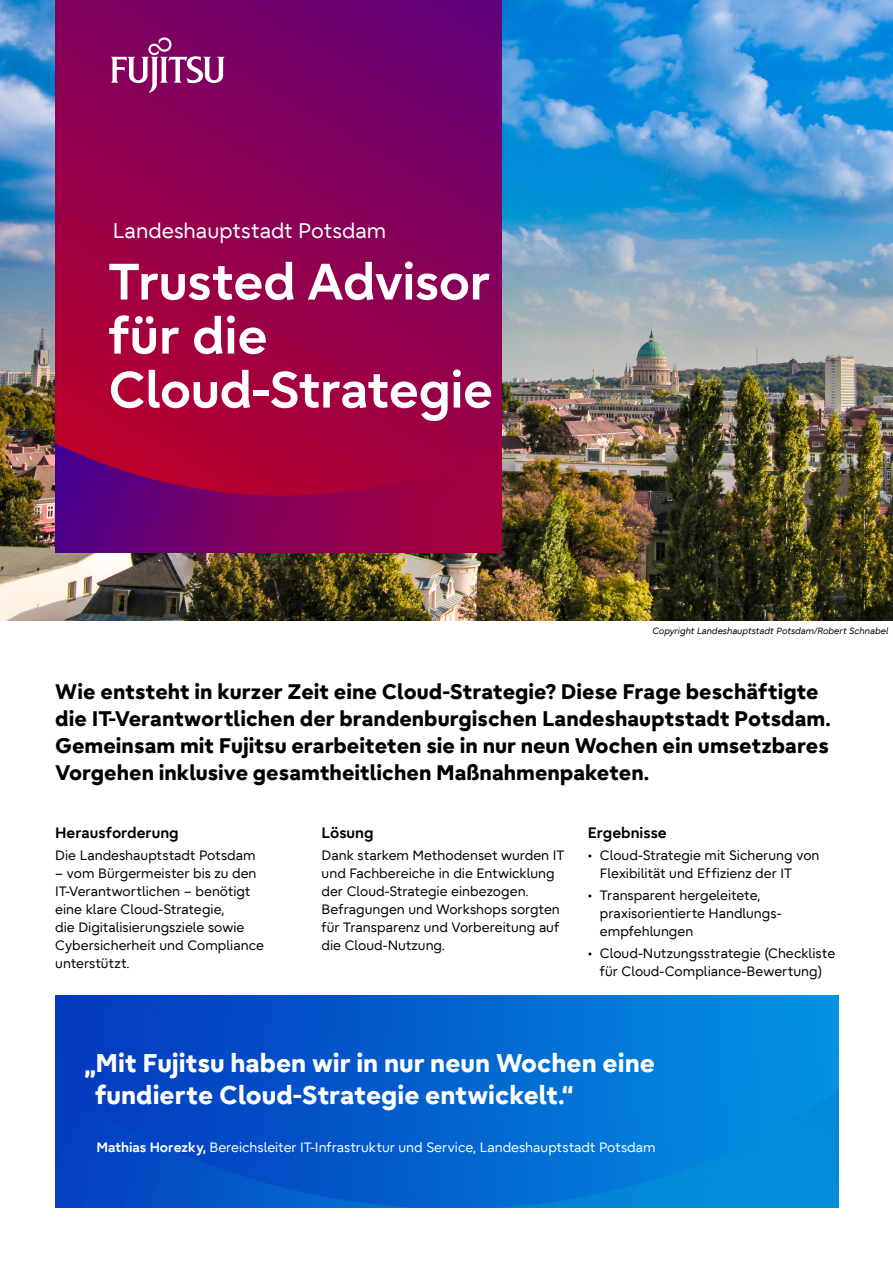
<style>
.page{position:relative;width:893px;height:1263px;background:#fff}
.page>*{position:absolute;margin:0;border:0;box-sizing:border-box;transform-origin:0 0}
.Main_heading_page_1{font:700 51px/54px "Fujitsu Infinity Pro";letter-spacing:-.01em;color:#fff}
.Quote_copy_page_2{font:800 25.5px/31.5px "Fujitsu Infinity Pro";color:#fff}
.Main_sub_heading_page_1{font:800 21px/27px "Fujitsu Infinity Pro";color:#000}
.Body_copy_page_1{font:21px "Fujitsu Infinity Pro";color:#fff}
.Challenge_Solution_heading{font:700 15px "Fujitsu Infinity Pro";color:#000}
.Challenge_copy{font:13.5px/18px "Fujitsu Infinity Pro";color:#000}
.Solution_copy{font:13.5px/18px "Fujitsu Infinity Pro";color:#000}
.Quote_copy_page_2-2{font:13.5px "Fujitsu Infinity Pro";color:#fff}
.Matrix_pull-out{font:italic 9px "Fujitsu Infinity Pro";color:#000}
.s1{font-weight:700}
</style>
<div class="page">
<img style="left:56px;top:995px;width:782px;height:213px">
<img style="left:0;top:0;width:893px;height:621px">
<img style="left:55px;top:0;width:447px;height:553px">
<svg style="left:111px;top:37px;width:114px;height:56px"></svg>
<p class="Body_copy_page_1" style="left:113px;top:217px;width:275px">Landeshauptstadt Potsdam</p>
<p class="Main_heading_page_1" style="left:108px;top:254px;width:383px">Trusted Advisor für die</p>
<p class="Main_heading_page_1" style="left:108px;top:362px;width:386px">Cloud-Strategie</p>
<p class="Matrix_pull-out" style="left:652px;top:625px;width:237px">Copyright Landeshauptstadt Potsdam/Robert Schnabel</p>
<p class="Main_sub_heading_page_1" style="left:55px;top:678px;width:777px">Wie entsteht in kurzer Zeit eine Cloud-Strategie? Diese Frage beschäftigte die IT-Verantwortlichen der brandenburgischen Landeshauptstadt Potsdam.<br>Gemeinsam mit Fujitsu erarbeiteten sie in nur neun Wochen ein umsetzbares Vorgehen inklusive gesamtheitlichen Maßnahmenpaketen.</p>
<p class="Challenge_Solution_heading" style="left:55px;top:822px;width:125px">Herausforderung</p>
<p class="Challenge_copy" style="left:55px;top:846px;width:202px">Die Landeshauptstadt Potsdam</p>
<p class="Challenge_copy" style="left:55px;top:864px;width:210px">– vom Bürgermeister bis zu den<br>IT-Verantwortlichen – benötigt eine klare Cloud-Strategie,<br>die Digitalisierungsziele sowie<br>Cybersicherheit und Compliance unterstützt.</p>
<p class="Challenge_Solution_heading" style="left:322px;top:822px;width:53px">Lösung</p>
<p class="Challenge_copy" style="left:322px;top:846px;width:244px">Dank starkem Methodenset wurden IT und Fachbereiche in die Entwicklung der Cloud-Strategie einbezogen.<br>Befragungen und Workshops sorgten für Transparenz und Vorbereitung auf die Cloud-Nutzung.</p>
<p class="Challenge_Solution_heading" style="left:588px;top:822px;width:80px">Ergebnisse</p>
<p class="Solution_copy" style="left:600px;top:846px;width:221px;text-indent:-12px">• Cloud-Strategie mit Sicherung von<br>Flexibilität und Ef fizienz der IT</p>
<p class="Solution_copy" style="left:600px;top:886px;width:182px;text-indent:-12px">• Transparent hergeleitete, praxisorientierte Handlungs&shy;empfehlungen</p>
<p class="Solution_copy" style="left:588px;top:944px;width:249px;text-align:center">• Cloud-Nutzungsstrategie (Checkliste für Cloud-Compliance-Bewertung)</p>
<p class="Quote_copy_page_2" style="left:95px;top:1047px;width:561px;text-indent:-11px">„Mit Fujitsu haben wir in nur neun Wochen eine fundierte Cloud-Strategie entwickelt.“</p>
<p class="Quote_copy_page_2-2" style="left:96px;top:1138px;width:561px"><span class="s1">Mathias Horezky,</span> Bereichsleiter IT-Infrastruktur und Service, Landeshauptstadt Potsdam</p>
</div>
